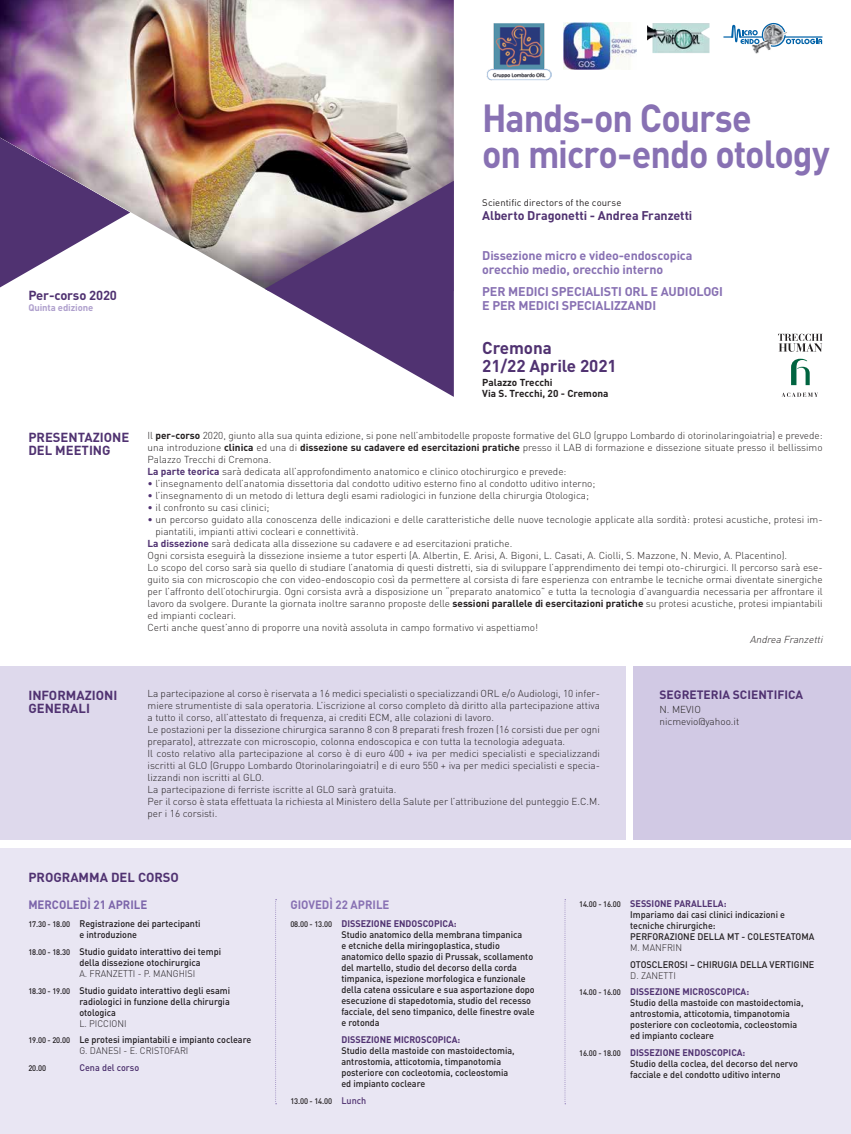
<style>
.page{position:relative;width:851px;height:1134px;background:#fff}
.page>*{position:absolute;margin:0;border:0;box-sizing:border-box;transform-origin:0 0}
.t1{font:700 38.7px/36.5px "DIN";letter-spacing:-.03em;color:#8871b3;scale:.93 1}
.t2{font:700 17px/18.5px "DIN";letter-spacing:-.005em;color:#503271}
.t3{font:700 13px/13px "DIN";color:#503271}
.t4{font:700 12.5px/14px "DIN";letter-spacing:-.01em;color:#8871b3}
.t5{font:700 12.5px "DIN";letter-spacing:-.01em;color:#503271}
.t6{font:700 12px "DIN";color:#8871b3;scale:.95 1}
.t7{font:700 12px "DIN";color:#503271}
.t8{font:300 10px/12px "DIN";color:#231f20}
.t9{font:700 10px/11px "DIN";color:#231f20}
.t10{font:italic 300 10px "DIN";color:#231f20}
.t11{font:500 9.5px/11px "DIN";color:#231f20;scale:.95 1}
.t12{font:700 9.5px/16.7px "DIN";color:#503271;scale:.95 1}
.t13{font:300 9.5px "DIN";color:#231f20;scale:.95 1}
.t14{font:9.5px "DIN";letter-spacing:.01em;color:#231f20}
.t15{font:700 9.5px "DIN";letter-spacing:-.01em;color:#afa0cd}
.t16{font:500 9.5px "DIN";color:#503271;scale:.95 1}
.t17{font:500 8px "DIN";letter-spacing:-.02em;color:#231f20;scale:.95 1}
.s1{font-weight:700}
.s2{font-weight:700;color:#503271}
.s3{color:#503271}
.s4{font-size:8px}
.s5{font-weight:300}
.s6{font-size:9.5px;color:#503271}
.s7{font-weight:300;color:#231f20}
.s8{font-weight:500;font-size:8px;color:#231f20}
</style>
<div class="page">
<div style="left:0;top:848px;width:850px;height:286px;background:#e9e6f3"></div>
<svg style="left:275px;top:899px;width:1px;height:205px"></svg>
<svg style="left:564px;top:899px;width:2px;height:205px"></svg>
<div style="left:0;top:666px;width:625px;height:174px;background:#ded9ec"></div>
<div style="left:634px;top:666px;width:216px;height:174px;background:#d1c9e4"></div>
<img style="left:0;top:0;width:454px;height:289px">
<svg style="left:265px;top:181px;width:189px;height:216px;fill:#503271"></svg>
<img style="left:486px;top:23px;width:65px;height:57px">
<svg style="left:723px;top:23px;width:99px;height:31px"></svg>
<img style="left:770px;top:41px;width:15px;height:5px">
<img style="left:762px;top:24px;width:23px;height:17px">
<img style="left:647px;top:23px;width:62px;height:30px">
<img style="left:563px;top:23px;width:73px;height:47px">
<svg style="left:778px;top:334px;width:44px;height:18px"></svg>
<svg style="left:791px;top:359px;width:18px;height:26px"></svg>
<svg style="left:781px;top:393px;width:36px;height:4px"></svg>
<h3 class="t3" style="left:28px;top:288px;width:90px">Per-corso 2020</h3>
<p class="t15" style="left:28px;top:301px;width:66px">Quinta edizione</p>
<h3 class="t3" style="left:28px;top:430px;width:102px">PRESENTAZIONE<br>DEL MEETING</h3>
<h3 class="t3" style="left:28px;top:688px;width:90px">INFORMAZIONI<br>GENERALI</h3>
<h1 class="t1" style="left:482px;top:98px;width:375px">Hands-on Course<br>on micro-endo otology</h1>
<p class="t14" style="left:482px;top:196px;width:141px">Scientific directors of the course</p>
<p class="t5" style="left:482px;top:207px;width:211px">Alberto Dragonetti - Andrea Franzetti</p>
<p class="t4" style="left:482px;top:248px;width:212px">Dissezione micro e video-endoscopica orecchio medio, orecchio interno</p>
<p class="t4" style="left:482px;top:284px;width:242px">PER MEDICI SPECIALISTI ORL E AUDIOLOGI<br>E PER MEDICI SPECIALIZZANDI</p>
<h2 class="t2" style="left:482px;top:337px;width:136px">Cremona<br>21/22 Aprile 2021</h2>
<p class="t9" style="left:482px;top:376px;width:128px">Palazzo Trecchi<br>Via S. Trecchi, 20 - Cremona</p>
<p class="t8" style="left:147px;top:429px;width:676px">Il <span class="s1">per-corso</span> 2020, giunto alla sua quinta edizione, si pone nell’ambitodelle proposte formative del GLO (gruppo Lombardo di otorinolaringoiatria) e prevede: una introduzione <span class="s1">clinica</span> ed una di <span class="s1">dissezione su cadavere ed esercitazioni pratiche</span> presso il LAB di formazione e dissezione situate presso il bellissimo Palazzo Trecchi di Cremona.<br><span class="s2">La parte teorica</span> sarà dedicata all’approfondimento anatomico e clinico otochirurgico e prevede:</p>
<p class="t8" style="left:147px;top:477px;width:449px"><span class="s3">•</span> l’insegnamento dell’anatomia dissettoria dal condotto uditivo esterno fino al condotto uditivo interno;</p>
<p class="t8" style="left:147px;top:489px;width:443px"><span class="s3">•</span> l’insegnamento di un metodo di lettura degli esami radiologici in funzione della chirurgia Otologica;</p>
<p class="t8" style="left:147px;top:501px;width:123px"><span class="s3">•</span> il confronto su casi clinici;</p>
<p class="t8" style="left:147px;top:513px;width:676px"><span class="s3">•</span> un percorso guidato alla conoscenza delle indicazioni e delle caratteristiche delle nuove tecnologie applicate alla sordità: protesi acustiche, protesi im-</p>
<p class="t8" style="left:155px;top:525px;width:205px">piantatili, impianti attivi cocleari e connettività.</p>
<p class="t8" style="left:147px;top:537px;width:366px"><span class="s2">La dissezione</span> sarà dedicata alla dissezione su cadavere e ad esercitazioni pratiche.</p>
<p class="t8" style="left:147px;top:549px;width:641px">Ogni corsista eseguirà la dissezione insieme a tutor esperti (A. Albertin, E. Arisi, A. Bigoni, L. Casati, A. Ciolli, S. Mazzone, N. Mevio, A. Placentino).</p>
<p class="t8" style="left:147px;top:561px;width:676px">Lo scopo del corso sarà sia quello di studiare l’anatomia di questi distretti, sia di sviluppare l’apprendimento dei tempi oto-chirurgici. Il percorso sarà ese-</p>
<p class="t8" style="left:147px;top:573px;width:676px">guito sia con microscopio che con video-endoscopio così da permettere al corsista di fare esperienza con entrambe le tecniche ormai diventate sinergiche</p>
<p class="t8" style="left:147px;top:585px;width:676px">per l’affronto dell’otochirurgia. Ogni corsista avrà a disposizione un “preparato anatomico” e tutta la tecnologia d’avanguardia necessaria per affrontare il</p>
<p class="t8" style="left:147px;top:597px;width:676px">lavoro da svolgere. Durante la giornata inoltre saranno proposte delle <span class="s1">sessioni parallele di esercitazioni pratiche</span> su protesi acustiche, protesi impiantabili</p>
<p class="t8" style="left:147px;top:609px;width:90px">ed impianti cocleari.</p>
<p class="t8" style="left:147px;top:621px;width:392px">Certi anche quest’anno di proporre una novità assoluta in campo formativo vi aspettiamo!</p>
<p class="t10" style="left:749px;top:633px;width:77px">Andrea Franzetti</p>
<p class="t8" style="left:147px;top:687px;width:454px">La partecipazione al corso è riservata a 16 medici specialisti o specializzandi ORL e/o Audiologi, 10 infer&shy;miere strumentiste di sala operatoria. L’iscrizione al corso completo dà diritto alla partecipazione attiva a tutto il corso, all’attestato di frequenza, ai crediti ECM, alle colazioni di lavoro.<br>Le postazioni per la dissezione chirurgica saranno 8 con 8 preparati fresh frozen (16 corsisti due per ogni preparato), attrezzate con microscopio, colonna endoscopica e con tutta la tecnologia adeguata.<br>Il costo relativo alla partecipazione al corso è di euro 400 + iva per medici specialisti e specializzandi iscritti al GLO (Gruppo Lombardo Otorinolaringoiatri) e di euro 550 + iva per medici specialisti e specia&shy;lizzandi non iscritti al GLO.<br>La partecipazione di ferriste iscritte al GLO sarà gratuita.<br>Per il corso è stata effettuata la richiesta al Ministero della Salute per l’attribuzione del punteggio E.C.M. per i 16 corsisti.</p>
<p class="t7" style="left:659px;top:687px;width:145px">SEGRETERIA SCIENTIFICA</p>
<p class="t8" style="left:659px;top:703px;width:81px">N. MEVIO nicmevio@yahoo.it</p>
<h3 class="t3" style="left:28px;top:870px;width:152px">PROGRAMMA DEL CORSO</h3>
<p class="t6" style="left:28px;top:897px;width:127px">MERCOLEDÌ 21 APRILE</p>
<p class="t11" style="left:79px;top:918px;width:129px;text-indent:-51px"><span class="s4">17.30 - 18.00</span> Registrazione dei partecipanti e introduzione</p>
<p class="t11" style="left:79px;top:946px;width:151px;text-indent:-51px"><span class="s4">18.00 - 18.30</span> Studio guidato interattivo dei tempi della dissezione otochirurgica</p>
<p class="t11" style="left:28px;top:965px;width:214px;line-height:16.7px;text-indent:51px"><span class="s5">A. FRANZETTI - P. MANGHISI<br></span><span class="s4">18.30 - 19.00</span> Studio guidato interattivo degli esami</p>
<p class="t11" style="left:79px;top:995px;width:160px">radiologici in funzione della chirurgia otologica</p>
<p class="t11" style="left:28px;top:1014px;width:236px;line-height:16.7px;text-indent:51px"><span class="s5">L. PICCIONI<br></span><span class="s4">19.00 - 20.00</span> Le protesi impiantabili e impianto cocleare</p>
<p class="t13" style="left:79px;top:1045px;width:116px">G. DANESI - E. CRISTOFARI</p>
<p class="t17" style="left:28px;top:1063px;width:20px">20.00</p>
<p class="t16" style="left:79px;top:1061px;width:64px">Cena del corso</p>
<p class="t6" style="left:290px;top:897px;width:106px">GIOVEDÌ 22 APRILE</p>
<p class="t11" style="left:341px;top:918px;width:205px;text-indent:-51px"><span class="s4">08.00 - 13.00</span> <span class="s2">DISSEZIONE ENDOSCOPICA:<br></span>Studio anatomico della membrana timpanica<br>e etcniche della miringoplastica, studio anatomico dello spazio di Prussak, scollamento del martello, studio del decorso della corda timpanica, ispezione morfologica e funzionale della catena ossiculare e sua asportazione dopo esecuzione di stapedotomia, studio del recesso facciale, del seno timpanico, delle finestre ovale e rotonda</p>
<p class="t12" style="left:341px;top:1031px;width:127px">DISSEZIONE MICROSCOPICA:</p>
<p class="t11" style="left:341px;top:1045px;width:184px">Studio della mastoide con mastoidectomia, antrostomia, atticotomia, timpanotomia posteriore con cocleotomia, cocleostomia ed impianto cocleare</p>
<p class="t17" style="left:290px;top:1095px;width:81px">13.00 - 14.00 <span class="s6">Lunch</span></p>
<p class="t11" style="left:630px;top:898px;width:195px;text-indent:-51px"><span class="s4">14.00 - 16.00</span> <span class="s2">SESSIONE PARALLELA:<br></span>Impariamo dai casi clinici indicazioni e tecniche chirurgiche:<br>PERFORAZIONE DELLA MT - COLESTEATOMA</p>
<p class="t13" style="left:630px;top:942px;width:56px">M. MANFRIN</p>
<p class="t11" style="left:630px;top:958px;width:195px">OTOSCLEROSI – CHIRUGIA DELLA VERTIGINE</p>
<p class="t12" style="left:579px;top:966px;width:180px;text-indent:51px"><span class="s7">D. ZANETTI<br></span><span class="s8">14.00 - 16.00</span> DISSEZIONE MICROSCOPICA:</p>
<p class="t11" style="left:630px;top:997px;width:184px">Studio della mastoide con mastoidectomia, antrostomia, atticotomia, timpanotomia posteriore con cocleotomia, cocleostomia ed impianto cocleare</p>
<p class="t11" style="left:630px;top:1047px;width:178px;text-indent:-51px"><span class="s4">16.00 - 18.00</span> <span class="s2">DISSEZIONE ENDOSCOPICA:<br></span>Studio della coclea, del decorso del nervo facciale e del condotto uditivo interno</p>
</div>
